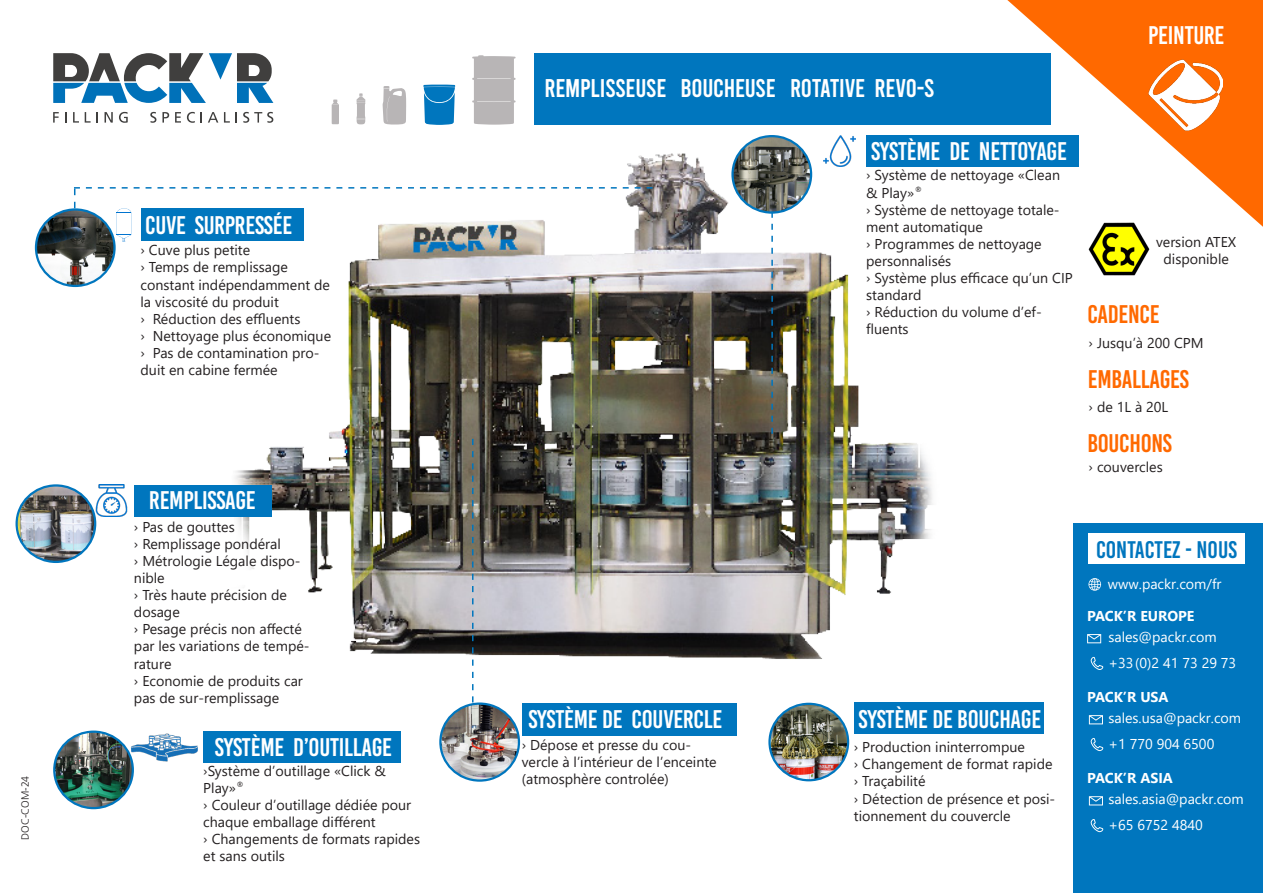
<style>
.page{position:relative;width:1263px;height:893px;background:#fff}
.page>*{position:absolute;margin:0;border:0;box-sizing:border-box;transform-origin:0 0}
.t1{font:25.5px "Bebas Kai";letter-spacing:-.01em;color:#fff}
.t2{font:25.5px "Bebas";letter-spacing:-.01em;color:#fff}
.t3{font:25.5px "Bebas Kai";letter-spacing:-.01em;color:#ff6900}
.t4{font:24px "Bebas Kai";color:#0076be}
.t5{font:14.25px/17.1px "Segoe UI";color:#231f20}
.t6{font:14.25px "Segoe UI";color:#fff}
.t7{font:700 14.25px "Segoe UI";color:#fff}
.t8{font:300 10.5px "Frutiger";color:#231f20}
</style>
<div class="page">
<img style="left:202px;top:153px;width:731px;height:550px">
<svg style="left:53px;top:53px;width:220px;height:50px"></svg>
<svg style="left:53px;top:112px;width:6px;height:11px"></svg>
<svg style="left:73px;top:112px;width:6px;height:11px"></svg>
<svg style="left:85px;top:112px;width:13px;height:11px"></svg>
<svg style="left:105px;top:112px;width:8px;height:11px"></svg>
<svg style="left:119px;top:112px;width:9px;height:11px"></svg>
<svg style="left:150px;top:112px;width:6px;height:11px"></svg>
<svg style="left:162px;top:112px;width:7px;height:11px"></svg>
<svg style="left:175px;top:112px;width:6px;height:11px"></svg>
<svg style="left:187px;top:112px;width:8px;height:11px"></svg>
<svg style="left:208px;top:112px;width:10px;height:11px"></svg>
<svg style="left:224px;top:112px;width:6px;height:11px"></svg>
<svg style="left:243px;top:112px;width:30px;height:11px"></svg>
<img style="left:17px;top:485px;width:78px;height:77px">
<div style="left:16px;top:484px;width:80px;height:79px;border:2px solid #0076be;border-radius:50%"></div>
<svg style="left:332px;top:100px;width:7px;height:24px"></svg>
<svg style="left:356px;top:93px;width:9px;height:31px"></svg>
<svg style="left:423px;top:85px;width:32px;height:40px"></svg>
<svg style="left:472px;top:55px;width:44px;height:70px;background:#c0bdbe"></svg>
<svg style="left:383px;top:86px;width:23px;height:39px"></svg>
<div style="left:1074px;top:524px;width:189px;height:369px;background:#0076be"></div>
<svg style="left:1087px;top:634px;width:14px;height:9px"></svg>
<svg style="left:1090px;top:657px;width:13px;height:13px"></svg>
<svg style="left:1089px;top:715px;width:14px;height:9px"></svg>
<svg style="left:1090px;top:738px;width:13px;height:13px"></svg>
<svg style="left:1089px;top:796px;width:14px;height:9px"></svg>
<svg style="left:1090px;top:819px;width:13px;height:13px"></svg>
<svg style="left:1088px;top:578px;width:13px;height:13px"></svg>
<img style="left:732px;top:136px;width:79px;height:77px">
<div style="left:731px;top:135px;width:81px;height:79px;border:2px solid #0076be;border-radius:50%"></div>
<img style="left:36px;top:211px;width:79px;height:75px">
<div style="left:35px;top:208px;width:81px;height:79px;border:2px solid #0076be;border-radius:50%"></div>
<img style="left:54px;top:733px;width:79px;height:75px">
<div style="left:53px;top:730px;width:81px;height:79px;border:2px solid #0076be;border-radius:50%"></div>
<img style="left:1089px;top:227px;width:61px;height:49px">
<img style="left:442px;top:705px;width:76px;height:76px">
<div style="left:439px;top:702px;width:81px;height:80px;border:2px solid #0076be;border-radius:50%"></div>
<div style="left:854px;top:702px;width:190px;height:32px;background:#0076be"></div>
<img style="left:770px;top:704px;width:78px;height:76px">
<div style="left:768px;top:703px;width:81px;height:78px;border:2px solid #0076be;border-radius:50%"></div>
<svg style="left:472px;top:439px;width:1px;height:263px"></svg>
<svg style="left:771px;top:212px;width:2px;height:222px"></svg>
<svg style="left:74px;top:187px;width:578px;height:54px"></svg>
<div style="left:141px;top:208px;width:163px;height:33px;background:#0076be"></div>
<div style="left:134px;top:485px;width:137px;height:31px;background:#0076be"></div>
<img style="left:95px;top:484px;width:32px;height:33px">
<img style="left:126px;top:733px;width:72px;height:28px">
<div style="left:203px;top:730px;width:198px;height:32px;background:#0076be"></div>
<div style="left:522px;top:703px;width:215px;height:32px;background:#0076be"></div>
<div style="left:1089px;top:534px;width:156px;height:30px;background:#fff"></div>
<img style="left:824px;top:135px;width:32px;height:32px">
<div style="left:866px;top:135px;width:213px;height:32px;background:#0076be"></div>
<svg style="left:1007px;top:0;width:256px;height:227px"></svg>
<img style="left:1149px;top:58px;width:73px;height:74px">
<div style="left:534px;top:53px;width:516px;height:72px;background:#0076be"></div>
<p class="t8" style="left:19px;top:840px;width:66px;rotate:-90deg">DOC-COM-24</p>
<p class="t1" style="left:145px;top:211px;width:149px">CUVE SURPRESSÉE</p>
<p class="t5" style="left:141px;top:240px;width:111px">› Cuve plus petite</p>
<p class="t5" style="left:141px;top:258px;width:191px">› Temps de remplissage constant indépendamment de la viscosité du produit</p>
<p class="t5" style="left:141px;top:309px;width:161px">› Réduction des effluents</p>
<p class="t5" style="left:141px;top:326px;width:192px">› Nettoyage plus économique</p>
<p class="t5" style="left:141px;top:343px;width:180px">› Pas de contamination pro&shy;duit en cabine fermée</p>
<p class="t1" style="left:149px;top:486px;width:108px">REMPLISSAGE</p>
<p class="t5" style="left:134px;top:517px;width:102px">› Pas de gouttes</p>
<p class="t5" style="left:134px;top:534px;width:168px">› Remplissage pondéral<br>› Métrologie Légale dispo&shy;nible</p>
<p class="t5" style="left:134px;top:585px;width:155px">› Très haute précision de dosage</p>
<p class="t5" style="left:134px;top:619px;width:177px">› Pesage précis non affecté par les variations de tempé&shy;rature</p>
<p class="t5" style="left:134px;top:671px;width:170px">› Economie de produits car pas de sur-remplissage</p>
<p class="t1" style="left:215px;top:733px;width:179px">SYSTÈME D’OUTILLAGE</p>
<p class="t5" style="left:203px;top:761px;width:184px">›Système d’outillage «Click &amp;<br>Play»<sup>®</sup></p>
<p class="t5" style="left:203px;top:795px;width:209px">› Couleur d’outillage dédiée pour chaque emballage différent</p>
<p class="t5" style="left:203px;top:829px;width:218px">› Changements de formats rapides et sans outils</p>
<p class="t2" style="left:545px;top:75px;width:391px">REMPLISSEUSE BOUCHEUSE ROTATIVE REVO-S</p>
<p class="t1" style="left:871px;top:137px;width:197px">SYSTÈME DE NETTOYAGE</p>
<p class="t5" style="left:866px;top:166px;width:195px">› Système de nettoyage «Clean &amp; Play»<sup>®</sup></p>
<p class="t5" style="left:866px;top:200px;width:195px">› Système de nettoyage totale&shy;ment automatique<br>› Programmes de nettoyage personnalisés</p>
<p class="t5" style="left:866px;top:268px;width:208px">› Système plus efficace qu’un CIP standard<br>› Réduction du volume d’ef&shy;fluents</p>
<p class="t1" style="left:1148px;top:21px;width:78px">PEINTURE</p>
<p class="t5" style="left:1156px;top:232px;width:82px">version ATEX</p>
<p class="t5" style="left:1163px;top:249px;width:67px">disponible</p>
<p class="t3" style="left:1087px;top:301px;width:74px">CADENCE</p>
<p class="t5" style="left:1089px;top:333px;width:117px">› Jusqu’à 200 CPM</p>
<p class="t3" style="left:1088px;top:366px;width:103px">EMBALLAGES</p>
<p class="t5" style="left:1089px;top:397px;width:81px">› de 1L à 20L</p>
<p class="t3" style="left:1087px;top:429px;width:86px">BOUCHONS</p>
<p class="t5" style="left:1089px;top:457px;width:76px">› couvercles</p>
<p class="t1" style="left:528px;top:705px;width:195px">SYSTÈME DE COUVERCLE</p>
<p class="t5" style="left:522px;top:735px;width:196px">› Dépose et presse du cou&shy;vercle à l’intérieur de l’enceinte (atmosphère controlée)</p>
<p class="t1" style="left:859px;top:705px;width:184px">SYSTÈME DE BOUCHAGE</p>
<p class="t5" style="left:854px;top:737px;width:173px">› Production ininterrompue</p>
<p class="t5" style="left:854px;top:754px;width:200px">› Changement de format rapide</p>
<p class="t5" style="left:854px;top:771px;width:73px">› Traçabilité</p>
<p class="t5" style="left:854px;top:789px;width:203px">› Détection de présence et posi&shy;tionnement du couvercle</p>
<p class="t4" style="left:1096px;top:537px;width:142px">CONTACTEZ - NOUS</p>
<p class="t6" style="left:1108px;top:570px;width:115px">www.packr.com/fr</p>
<p class="t7" style="left:1087px;top:602px;width:109px">PACK’R EUROPE</p>
<p class="t6" style="left:1108px;top:624px;width:110px">sales@packr.com</p>
<p class="t6" style="left:1108px;top:649px;width:129px">+33(0)2 41 73 29 73</p>
<p class="t7" style="left:1087px;top:683px;width:83px">PACK’R USA</p>
<p class="t6" style="left:1108px;top:705px;width:134px">sales.usa@packr.com</p>
<p class="t6" style="left:1108px;top:730px;width:107px">+1 770 904 6500</p>
<p class="t7" style="left:1087px;top:764px;width:87px">PACK’R ASIA</p>
<p class="t6" style="left:1108px;top:786px;width:137px">sales.asia@packr.com</p>
<p class="t6" style="left:1108px;top:811px;width:96px">+65 6752 4840</p>
</div>
